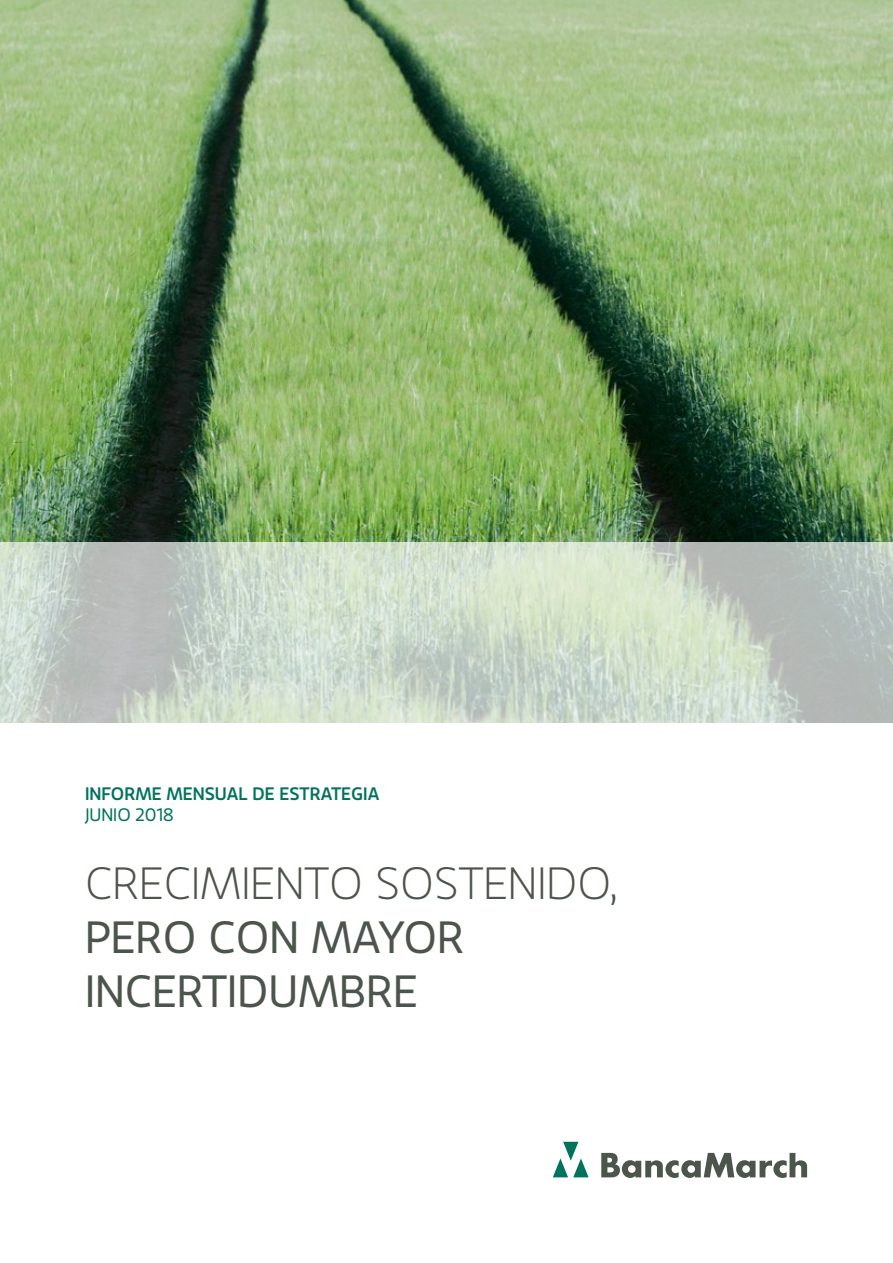
<style>
.page{position:relative;width:893px;height:1263px;background:#fff}
.page>*{position:absolute;margin:0;border:0;box-sizing:border-box;transform-origin:0 0}
.t1{font:45px/54px "Gloriola";color:#4b554b}
.t2{font:300 45px "Gloriola";color:#4b554b}
.t3{font:500 18px "Gloriola";color:#00735d}
.t4{font:18px "Gloriola";color:#00735d}
</style>
<div class="page">
<img style="left:0;top:0;width:893px;height:542px">
<svg style="left:0;top:542px;width:893px;height:181px;background:#c8d3c7"></svg>
<svg style="left:601px;top:1153px;width:206px;height:25px"></svg>
<svg style="left:553px;top:1142px;width:36px;height:35px"></svg>
<p class="t3" style="left:85px;top:783px;width:296px">INFORME MENSUAL DE ESTRATEGIA</p>
<p class="t4" style="left:85px;top:804px;width:90px">JUNIO 2018</p>
<h1 class="t2" style="left:85px;top:857px;width:534px">CRECIMIENTO SOSTENIDO,</h1>
<h1 class="t1" style="left:85px;top:911px;width:381px">PERO CON MAYOR<br>INCERTIDUMBRE</h1>
</div>
